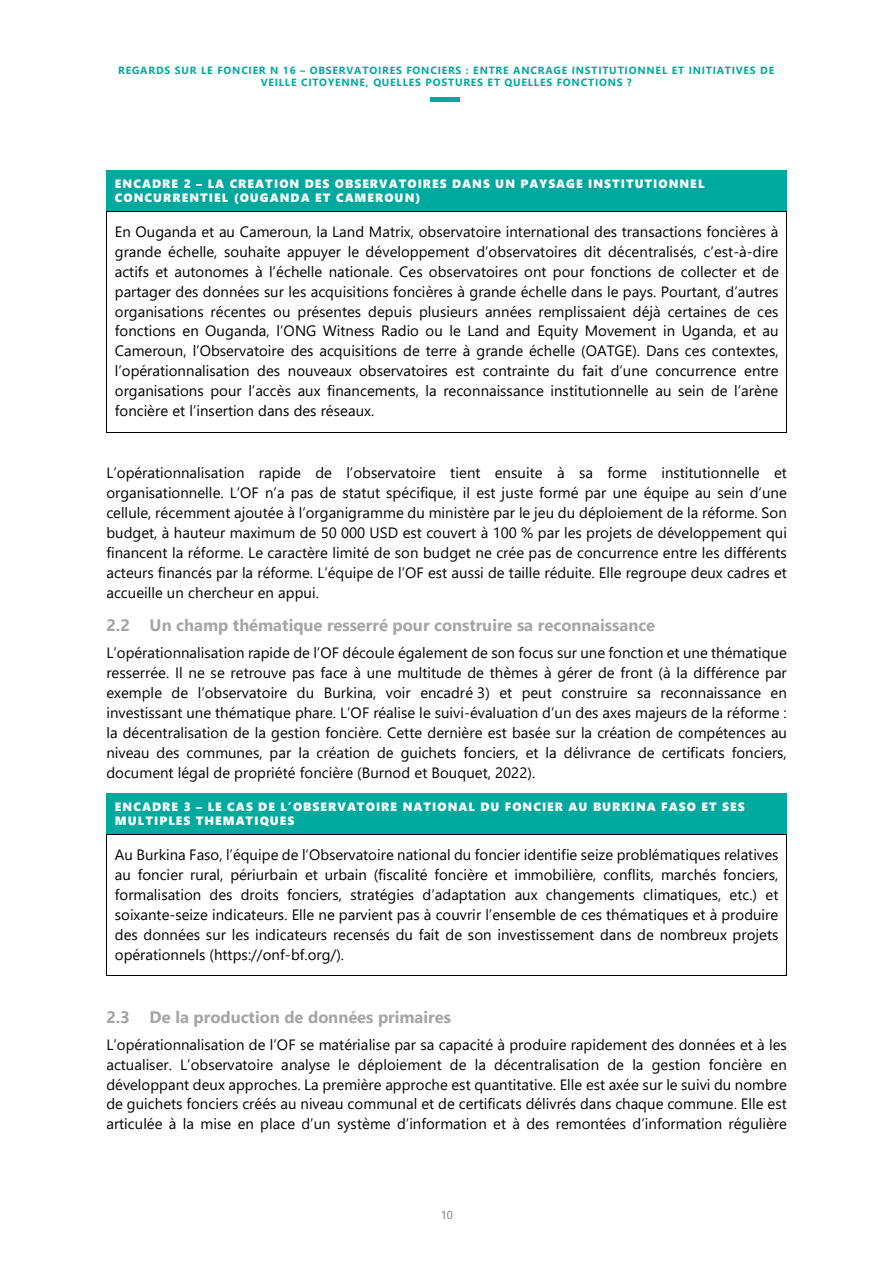
<style>
.page{position:relative;width:893px;height:1263px;background:#fff}
.page>*{position:absolute;margin:0;border:0;box-sizing:border-box;transform-origin:0 0}
.t1{font:700 16.5px "Segoe UI";color:#a5a5a5}
.t2{font:15px/20px "Segoe UI";color:#000;text-align:justify}
.t3{font:12px/14.5px "Segoe UI Black";letter-spacing:.085em;color:#fff}
.t4{font:11.4px "Segoe UI";color:#7a7a7a}
.t5{font:700 10.5px/12.6px "Segoe UI";letter-spacing:.07em;color:#00a99d;text-align:center}
</style>
<div class="page">
<div style="left:430px;top:97px;width:29px;height:5px;background:#00a99d"></div>
<div style="left:115px;top:174px;width:663px;height:16px;background:#00a99d"></div>
<div style="left:115px;top:190px;width:663px;height:16px;background:#00a99d"></div>
<hr style="left:106px;top:170px;width:680px;height:4px;background:#00a99d">
<div style="left:106px;top:206px;width:681px;height:5px;background:#00a99d"></div>
<hr style="left:786px;top:174px;width:1px;height:37px;background:#fff">
<hr style="left:107px;top:211px;width:679px;height:1px;background:#000">
<hr style="left:106px;top:211px;width:1px;height:221px;background:#000">
<hr style="left:107px;top:432px;width:679px;height:1px;background:#000">
<hr style="left:786px;top:211px;width:1px;height:221px;background:#000">
<div style="left:115px;top:798px;width:663px;height:16px;background:#00a99d"></div>
<div style="left:115px;top:814px;width:663px;height:16px;background:#00a99d"></div>
<div style="left:106px;top:793px;width:680px;height:5px;background:#00a99d"></div>
<hr style="left:106px;top:830px;width:681px;height:4px;background:#00a99d">
<hr style="left:786px;top:798px;width:1px;height:36px;background:#fff">
<hr style="left:107px;top:834px;width:679px;height:1px;background:#000">
<hr style="left:106px;top:835px;width:1px;height:141px;background:#000">
<hr style="left:107px;top:976px;width:679px;height:1px;background:#000">
<hr style="left:786px;top:835px;width:1px;height:141px;background:#000">
<p class="t5" style="left:118px;top:65px;width:657px">REGARDS SUR LE FONCIER N 16 – OBSERVATOIRES FONCIERS : ENTRE ANCRAGE INSTITUTIONNEL ET INITIATIVES DE<br>VEILLE CITOYENNE, QUELLES POSTURES ET QUELLES FONCTIONS ?</p>
<p class="t3" style="left:115px;top:177px;width:591px">ENCADRE 2 – LA CREATION DES OBSERVATOIRES DANS UN PAYSAGE INSTITUTIONNEL<br>CONCURRENTIEL (OUGANDA ET CAMEROUN)</p>
<p class="t2" style="left:115px;top:223px;width:665px">En Ouganda et au Cameroun, la Land Matrix, observatoire international des transactions foncières à grande échelle, souhaite appuyer le développement d’observatoires dit décentralisés, c’est-à-dire actifs et autonomes à l’échelle nationale. Ces observatoires ont pour fonctions de collecter et de partager des données sur les acquisitions foncières à grande échelle dans le pays. Pourtant, d’autres organisations récentes ou présentes depuis plusieurs années remplissaient déjà certaines de ces fonctions en Ouganda, l’ONG Witness Radio ou le Land and Equity Movement in Uganda, et au Cameroun, l’Observatoire des acquisitions de terre à grande échelle (OATGE). Dans ces contextes, l’opérationnalisation des nouveaux observatoires est contrainte du fait d’une concurrence entre organisations pour l’accès aux financements, la reconnaissance institutionnelle au sein de l’arène foncière et l’insertion dans des réseaux.</p>
<p class="t2" style="left:106px;top:464px;width:682px">L’opérationnalisation rapide de l’observatoire tient ensuite à sa forme institutionnelle et organisationnelle. L’OF n’a pas de statut spécifique, il est juste formé par une équipe au sein d’une cellule, récemment ajoutée à l’organigramme du ministère par le jeu du déploiement de la réforme. Son budget, à hauteur maximum de 50 000 USD est couvert à 100 % par les projets de développement qui financent la réforme. Le caractère limité de son budget ne crée pas de concurrence entre les différents acteurs financés par la réforme. L’équipe de l’OF est aussi de taille réduite. Elle regroupe deux cadres et accueille un chercheur en appui.</p>
<p class="t1" style="left:106px;top:619px;width:550px">2.2 Un champ thématique resserré pour construire sa reconnaissance</p>
<p class="t2" style="left:106px;top:644px;width:682px">L’opérationnalisation rapide de l’OF découle également de son focus sur une fonction et une thématique resserrée. Il ne se retrouve pas face à une multitude de thèmes à gérer de front (à la différence par exemple de l’observatoire du Burkina, voir encadré 3) et peut construire sa reconnaissance en investissant une thématique phare. L’OF réalise le suivi-évaluation d’un des axes majeurs de la réforme : la décentralisation de la gestion foncière. Cette dernière est basée sur la création de compétences au niveau des communes, par la création de guichets fonciers, et la délivrance de certificats fonciers, document légal de propriété foncière (Burnod et Bouquet, 2022).</p>
<p class="t3" style="left:115px;top:801px;width:631px">ENCADRE 3 – LE CAS DE L’OBSERVATOIRE NATIONAL DU FONCIER AU BURKINA FASO ET SES<br>MULTIPLES THEMATIQUES</p>
<p class="t2" style="left:115px;top:846px;width:665px">Au Burkina Faso, l’équipe de l’Observatoire national du foncier identifie seize problématiques relatives au foncier rural, périurbain et urbain (fiscalité foncière et immobilière, conflits, marchés fonciers, formalisation des droits fonciers, stratégies d’adaptation aux changements climatiques, etc.) et soixante-seize indicateurs. Elle ne parvient pas à couvrir l’ensemble de ces thématiques et à produire des données sur les indicateurs recensés du fait de son investissement dans de nombreux projets opérationnels (https://onf-bf.org/).</p>
<p class="t1" style="left:106px;top:1011px;width:346px">2.3 De la production de données primaires</p>
<p class="t2" style="left:106px;top:1036px;width:682px">L’opérationnalisation de l’OF se matérialise par sa capacité à produire rapidement des données et à les actualiser. L’observatoire analyse le déploiement de la décentralisation de la gestion foncière en développant deux approches. La première approche est quantitative. Elle est axée sur le suivi du nombre de guichets fonciers créés au niveau communal et de certificats délivrés dans chaque commune. Elle est articulée à la mise en place d’un système d’information et à des remontées d’information régulière</p>
<p class="t4" style="left:440px;top:1211px;width:14px">10</p>
</div>
